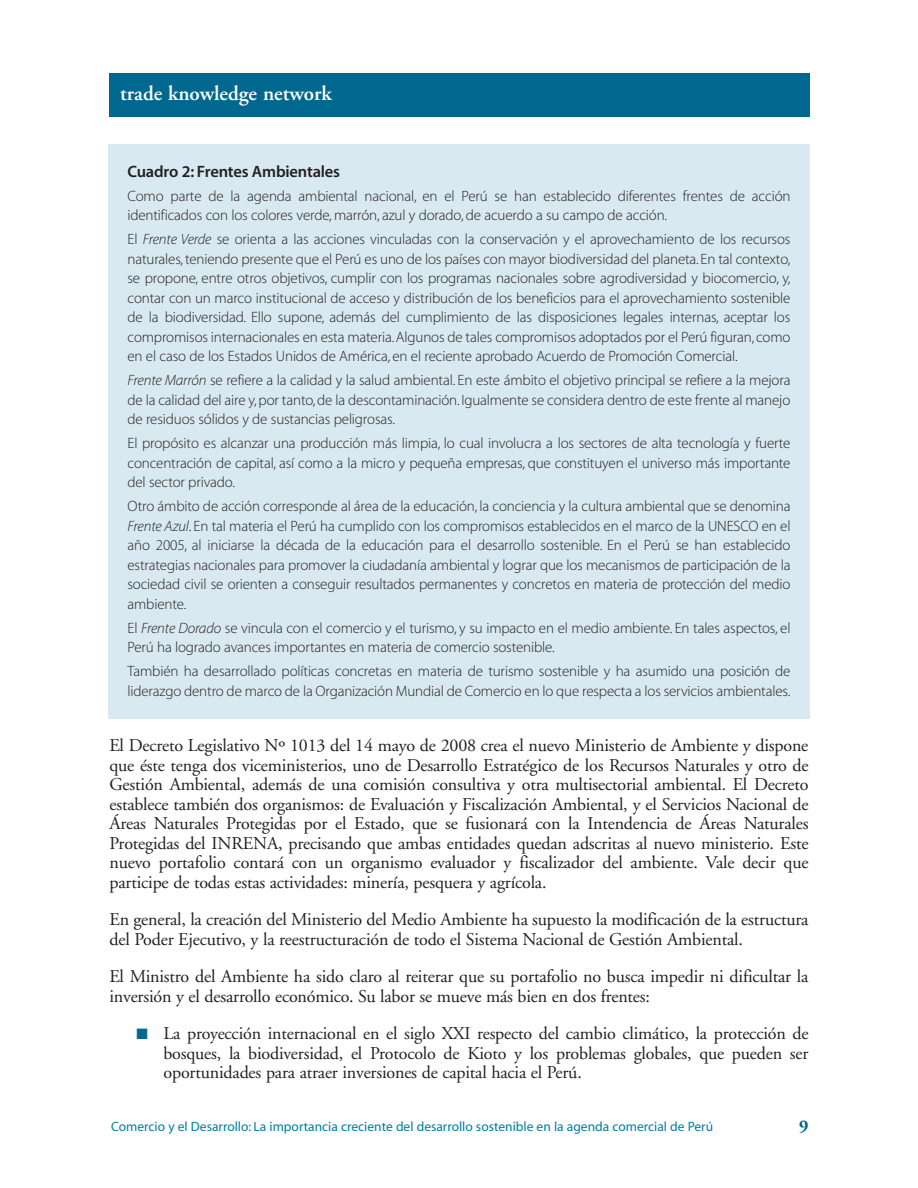
<style>
.page{position:relative;width:918px;height:1188px;background:#fff}
.page>*{position:absolute;margin:0;border:0;box-sizing:border-box;transform-origin:0 0}
.t1{font:600 21px "Adobe Garamond";color:#fff}
.t2{font:18px/19.5px "Adobe Garamond";letter-spacing:-.01em;color:#231f20;text-align:justify}
.t3{font:700 18px "Adobe Garamond";color:#00688f}
.t4{font:16.5px "Myriad MM 565 600";letter-spacing:-.01em;color:#231f20}
.t5{font:15px/19.5px "Myriad MM 215 600";letter-spacing:-.01em;color:#231f20;text-align:justify}
.t6{font:13.5px "Myriad MM 400 600";color:#007da3}
.s1{font-family:"Myriad MM It 215 600"}
.s2{color:#00688f}
</style>
<div class="page">
<div style="left:109px;top:145px;width:701px;height:574px;background:#d9e9f1"></div>
<div style="left:110px;top:74px;width:700px;height:43px;background:#00688f"></div>
<h1 class="t1" style="left:120px;top:85px;width:213px">trade knowledge network</h1>
<p class="t4" style="left:128px;top:165px;width:214px">Cuadro 2: Frentes Ambientales</p>
<p class="t5" style="left:128px;top:187px;width:665px">Como parte de la agenda ambiental nacional, en el Perú se han establecido diferentes frentes de acción identificados con los colores verde, marrón, azul y dorado, de acuerdo a su campo de acción.</p>
<p class="t5" style="left:127px;top:231px;width:665px">El <span class="s1">Frente Verde</span> se orienta a las acciones vinculadas con la conservación y el aprovechamiento de los recursos naturales, teniendo presente que el Perú es uno de los países con mayor biodiversidad del planeta. En tal contexto, se propone, entre otros objetivos, cumplir con los programas nacionales sobre agrodiversidad y biocomercio, y, contar con un marco institucional de acceso y distribución de los beneficios para el aprovechamiento sostenible de la biodiversidad. Ello supone, además del cumplimiento de las disposiciones legales internas, aceptar los compromisos internacionales en esta materia.Algunos de tales compromisos adoptados por el Perú figuran, como en el caso de los Estados Unidos de América, en el reciente aprobado Acuerdo de Promoción Comercial.</p>
<p class="t5" style="left:127px;top:372px;width:665px"><span class="s1">Frente Marrón</span> se refiere a la calidad y la salud ambiental. En este ámbito el objetivo principal se refiere a la mejora de la calidad del aire y, por tanto, de la descontaminación. Igualmente se considera dentro de este frente al manejo de residuos sólidos y de sustancias peligrosas.</p>
<p class="t5" style="left:127px;top:435px;width:665px">El propósito es alcanzar una producción más limpia, lo cual involucra a los sectores de alta tecnología y fuerte concentración de capital, así como a la micro y pequeña empresas, que constituyen el universo más importante del sector privado.</p>
<p class="t5" style="left:127px;top:498px;width:665px">Otro ámbito de acción corresponde al área de la educación, la conciencia y la cultura ambiental que se denomina <span class="s1">Frente Azul</span>. En tal materia el Perú ha cumplido con los compromisos establecidos en el marco de la UNESCO en el año 2005, al iniciarse la década de la educación para el desarrollo sostenible. En el Perú se han establecido estrategias nacionales para promover la ciudadanía ambiental y lograr que los mecanismos de participación de la sociedad civil se orienten a conseguir resultados permanentes y concretos en materia de protección del medio ambiente.</p>
<p class="t5" style="left:127px;top:619px;width:664px">El <span class="s1">Frente Dorado</span> se vincula con el comercio y el turismo, y su impacto en el medio ambiente. En tales aspectos, el<br>Perú ha logrado avances importantes en materia de comercio sostenible.</p>
<p class="t5" style="left:127px;top:663px;width:665px">También ha desarrollado políticas concretas en materia de turismo sostenible y ha asumido una posición de liderazgo dentro de marco de la Organización Mundial de Comercio en lo que respecta a los servicios ambientales.</p>
<p class="t2" style="left:110px;top:737px;width:701px">El Decreto Legislativo Nº 1013 del 14 mayo de 2008 crea el nuevo Ministerio de Ambiente y dispone que éste tenga dos viceministerios, uno de Desarrollo Estratégico de los Recursos Naturales y otro de Gestión Ambiental, además de una comisión consultiva y otra multisectorial ambiental. El Decreto establece también dos organismos: de Evaluación y Fiscalización Ambiental, y el Servicios Nacional de Áreas Naturales Protegidas por el Estado, que se fusionará con la Intendencia de Áreas Naturales Protegidas del INRENA, precisando que ambas entidades quedan adscritas al nuevo ministerio. Este nuevo portafolio contará con un organismo evaluador y fiscalizador del ambiente. Vale decir que participe de todas estas actividades: minería, pesquera y agrícola.</p>
<p class="t2" style="left:109px;top:911px;width:701px">En general, la creación del Ministerio del Medio Ambiente ha supuesto la modificación de la estructura del Poder Ejecutivo, y la reestructuración de todo el Sistema Nacional de Gestión Ambiental.</p>
<p class="t2" style="left:109px;top:968px;width:701px">El Ministro del Ambiente ha sido claro al reiterar que su portafolio no busca impedir ni dificultar la inversión y el desarrollo económico. Su labor se mueve más bien en dos frentes:</p>
<p class="t2" style="left:164px;top:1025px;width:646px;text-indent:-27px"><span class="s2">■</span> La proyección internacional en el siglo XXI respecto del cambio climático, la protección de bosques, la biodiversidad, el Protocolo de Kioto y los problemas globales, que pueden ser oportunidades para atraer inversiones de capital hacia el Perú.</p>
<p class="t6" style="left:111px;top:1122px;width:603px">Comercio y el Desarrollo: La importancia creciente del desarrollo sostenible en la agenda comercial de Perú</p>
<p class="t3" style="left:799px;top:1119px;width:11px">9</p>
</div>
